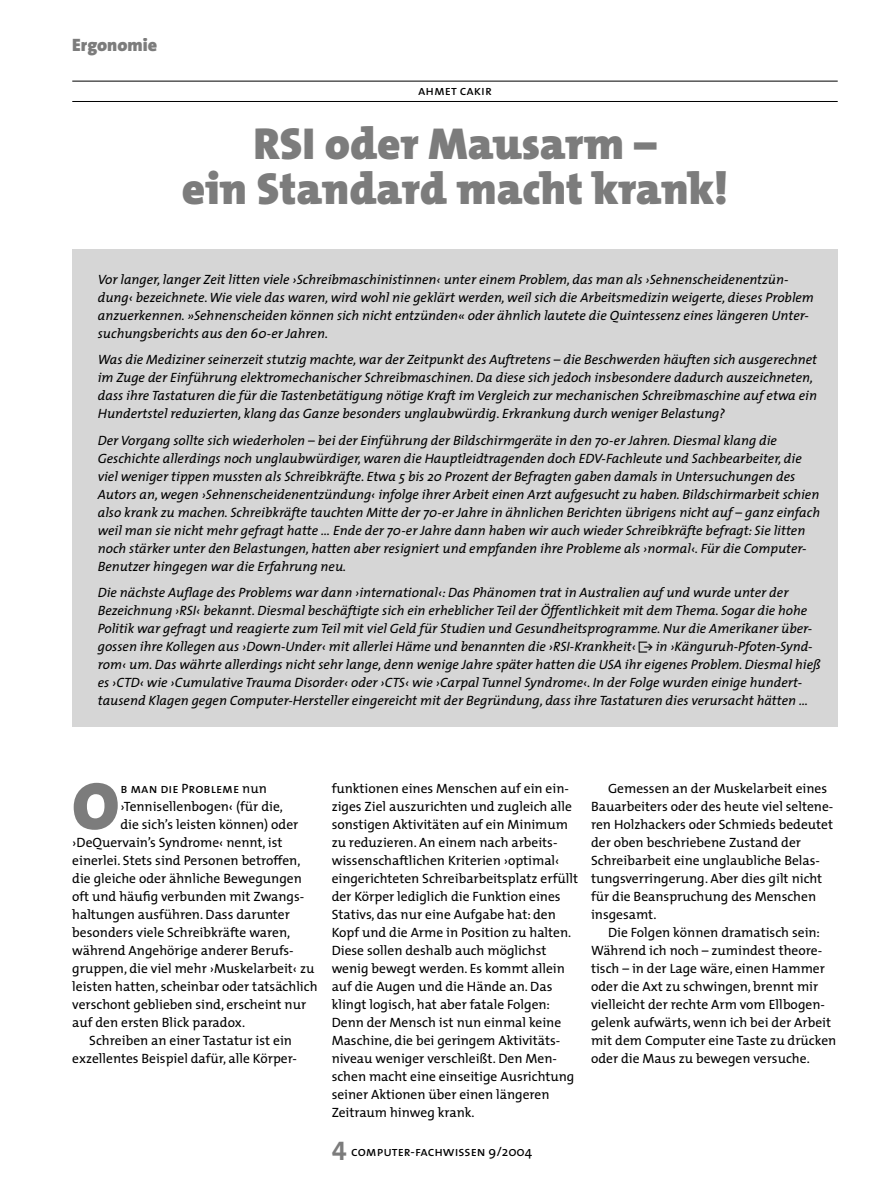
<style>
.page{position:relative;width:893px;height:1191px;background:#fff}
.page>*{position:absolute;margin:0;border:0;box-sizing:border-box;transform-origin:0 0}
.t1{font:900 66.9px "The Mix";color:#7c7c7c}
.t2{font:900 45px/45px "The Mix";color:#7c7c7c;text-align:center}
.t3{font:900 18px "The Sans";color:#7c7c7c}
.t4{font:italic 13.5px/18px "The Mix";color:#000}
.t5{font:13.5px/18px "The Mix";color:#000}
.t6{font:13.5px "The Mix Caps";color:#000}
.t7{font:13.5px "The Sans Caps";color:#000}
.s1{font-family:"The Mix Expert";font-style:normal}
.s2{font-family:"The Mix"}
.s3{font-family:"The Sans Bold Caps";font-size:27px;color:#7c7c7c}
.s4{font-family:"The Sans"}
</style>
<div class="page">
<div style="left:72px;top:249px;width:766px;height:477px;background:#d6d6d6"></div>
<hr style="left:72px;top:81px;width:766px;height:1px;background:#000">
<hr style="left:72px;top:101px;width:766px;height:1px;background:#000">
<h3 class="t3" style="left:72px;top:30px;width:86px">Ergonomie</h3>
<p class="t6" style="left:418px;top:79px;width:75px">ahmet cakir</p>
<h2 class="t2" style="left:182px;top:120px;width:548px">RSI oder Mausarm –<br>ein Standard macht krank!</h2>
<p class="t4" style="left:98px;top:270px;width:718px">Vor langer, langer Zeit litten viele ›Schreibmaschinistinnen‹ unter einem Problem, das man als ›Sehnenscheidenentzün&shy;dung‹ bezeichnete. Wie viele das waren, wird wohl nie geklärt werden, weil sich die Arbeitsmedizin weigerte, dieses Problem anzuerkennen. »Sehnenscheiden können sich nicht entzünden« oder ähnlich lautete die Quintessenz eines längeren Unter&shy;suchungsberichts aus den 60-er Jahren.</p>
<p class="t4" style="left:98px;top:350px;width:721px">Was die Mediziner seinerzeit stutzig machte, war der Zeitpunkt des Auftretens – die Beschwerden häuften sich ausgerechnet im Zuge der Einführung elektromechanischer Schreibmaschinen. Da diese sich jedoch insbesondere dadurch auszeichneten, dass ihre Tastaturen die für die Tastenbetätigung nötige Kraft im Vergleich zur mechanischen Schreibmaschine auf etwa ein Hundertstel reduzierten, klang das Ganze besonders unglaubwürdig. Erkrankung durch weniger Belastung?</p>
<p class="t4" style="left:98px;top:431px;width:724px">Der Vorgang sollte sich wiederholen – bei der Einführung der Bildschirmgeräte in den 70-er Jahren. Diesmal klang die Geschichte allerdings noch unglaubwürdiger, waren die Hauptleidtragenden doch EDV-Fachleute und Sachbearbeiter, die viel weniger tippen mussten als Schreibkräfte. Etwa 5 bis 20 Prozent der Befragten gaben damals in Untersuchungen des Autors an, wegen ›Sehnenscheidenentzündung‹ infolge ihrer Arbeit einen Arzt aufgesucht zu haben. Bildschirmarbeit schien also krank zu machen. Schreibkräfte tauchten Mitte der 70-er Jahre in ähnlichen Berichten übrigens nicht auf – ganz einfach weil man sie nicht mehr gefragt hatte … Ende der 70-er Jahre dann haben wir auch wieder Schreibkräfte befragt: Sie litten noch stärker unter den Belastungen, hatten aber resigniert und empfanden ihre Probleme als ›normal‹. Für die Computer-Benutzer hingegen war die Erfahrung neu.</p>
<p class="t4" style="left:98px;top:583px;width:724px">Die nächste Auflage des Problems war dann ›international‹: Das Phänomen trat in Australien auf und wurde unter der Bezeichnung ›RSI‹ bekannt. Diesmal beschäftigte sich ein erheblicher Teil der Öffentlichkeit mit dem Thema. Sogar die hohe Politik war gefragt und reagierte zum Teil mit viel Geld für Studien und Gesundheitsprogramme. Nur die Amerikaner über&shy;gossen ihre Kollegen aus ›Down-Under‹ mit allerlei Häme und benannten die ›RSI-Krankheit‹ <span class="s1">û</span> in ›Känguruh-Pfoten-Synd&shy;rom‹ um. Das währte allerdings nicht sehr lange, denn wenige Jahre später hatten die USA ihr eigenes Problem. Diesmal hieß es ›CTD‹ wie ›Cumulative Trauma Disorder‹ oder ›CTS‹ wie ›Carpal Tunnel Syndrome‹. In der Folge wurden einige hundert&shy;tausend Klagen gegen Computer-Hersteller eingereicht mit der Begründung, dass ihre Tastaturen dies verursacht hätten …</p>
<h1 class="t1" style="left:72px;top:749px;width:48px">O</h1>
<p class="t6" style="left:120px;top:777px;width:148px">b man die Probleme <span class="s2">nun</span></p>
<p class="t5" style="left:120px;top:797px;width:164px">›Tennisellenbogen‹ (für die,</p>
<p class="t5" style="left:120px;top:815px;width:179px">die sich’s leisten können) oder</p>
<p class="t5" style="left:72px;top:833px;width:212px">›DeQuervain’s Syndrome‹ nennt, ist</p>
<p class="t5" style="left:72px;top:851px;width:230px">einerlei. Stets sind Personen betroffen,</p>
<p class="t5" style="left:72px;top:869px;width:231px">die gleiche oder ähnliche Bewegungen</p>
<p class="t5" style="left:72px;top:887px;width:233px">oft und häufig verbunden mit Zwangs-</p>
<p class="t5" style="left:72px;top:905px;width:219px">haltungen ausführen. Dass darunter</p>
<p class="t5" style="left:72px;top:923px;width:219px">besonders viele Schreibkräfte waren,</p>
<p class="t5" style="left:72px;top:941px;width:223px">während Angehörige anderer Berufs-</p>
<p class="t5" style="left:72px;top:959px;width:244px">gruppen, die viel mehr ›Muskelarbeit‹ zu</p>
<p class="t5" style="left:72px;top:977px;width:247px">leisten hatten, scheinbar oder tatsächlich</p>
<p class="t5" style="left:72px;top:995px;width:235px">verschont geblieben sind, erscheint nur</p>
<p class="t5" style="left:72px;top:1013px;width:174px">auf den ersten Blick paradox.</p>
<p class="t5" style="left:89px;top:1031px;width:204px">Schreiben an einer Tastatur ist ein</p>
<p class="t5" style="left:72px;top:1049px;width:226px">exzellentes Beispiel dafür, alle Körper-</p>
<p class="t5" style="left:332px;top:779px;width:248px">funktionen eines Menschen auf ein ein&shy;ziges Ziel auszurichten und zugleich alle sonstigen Aktivitäten auf ein Minimum zu reduzieren. An einem nach arbeits&shy;wissenschaftlichen Kriterien ›optimal‹ eingerichteten Schreibarbeitsplatz erfüllt der Körper lediglich die Funktion eines Stativs, das nur eine Aufgabe hat: den Kopf und die Arme in Position zu halten.<br>Diese sollen deshalb auch möglichst wenig bewegt werden. Es kommt allein auf die Augen und die Hände an. Das klingt logisch, hat aber fatale Folgen:<br>Denn der Mensch ist nun einmal keine Maschine, die bei geringem Aktivitäts&shy;niveau weniger verschleißt. Den Men&shy;schen macht eine einseitige Ausrichtung seiner Aktionen über einen längeren Zeitraum hinweg krank.</p>
<p class="t5" style="left:591px;top:779px;width:244px;text-indent:17px">Gemessen an der Muskelarbeit eines Bauarbeiters oder des heute viel seltene&shy;ren Holzhackers oder Schmieds bedeutet der oben beschriebene Zustand der Schreibarbeit eine unglaubliche Belas&shy;tungsverringerung. Aber dies gilt nicht für die Beanspruchung des Menschen insgesamt.</p>
<p class="t5" style="left:591px;top:923px;width:247px;text-indent:17px">Die Folgen können dramatisch sein:<br>Während ich noch – zumindest theore&shy;tisch – in der Lage wäre, einen Hammer oder die Axt zu schwingen, brennt mir vielleicht der rechte Arm vom Ellbogen&shy;gelenk aufwärts, wenn ich bei der Arbeit mit dem Computer eine Taste zu drücken oder die Maus zu bewegen versuche.</p>
<p class="t7" style="left:332px;top:1139px;width:202px"><span class="s3">4</span> computer-fachwissen <span class="s4">9/2004</span></p>
</div>
